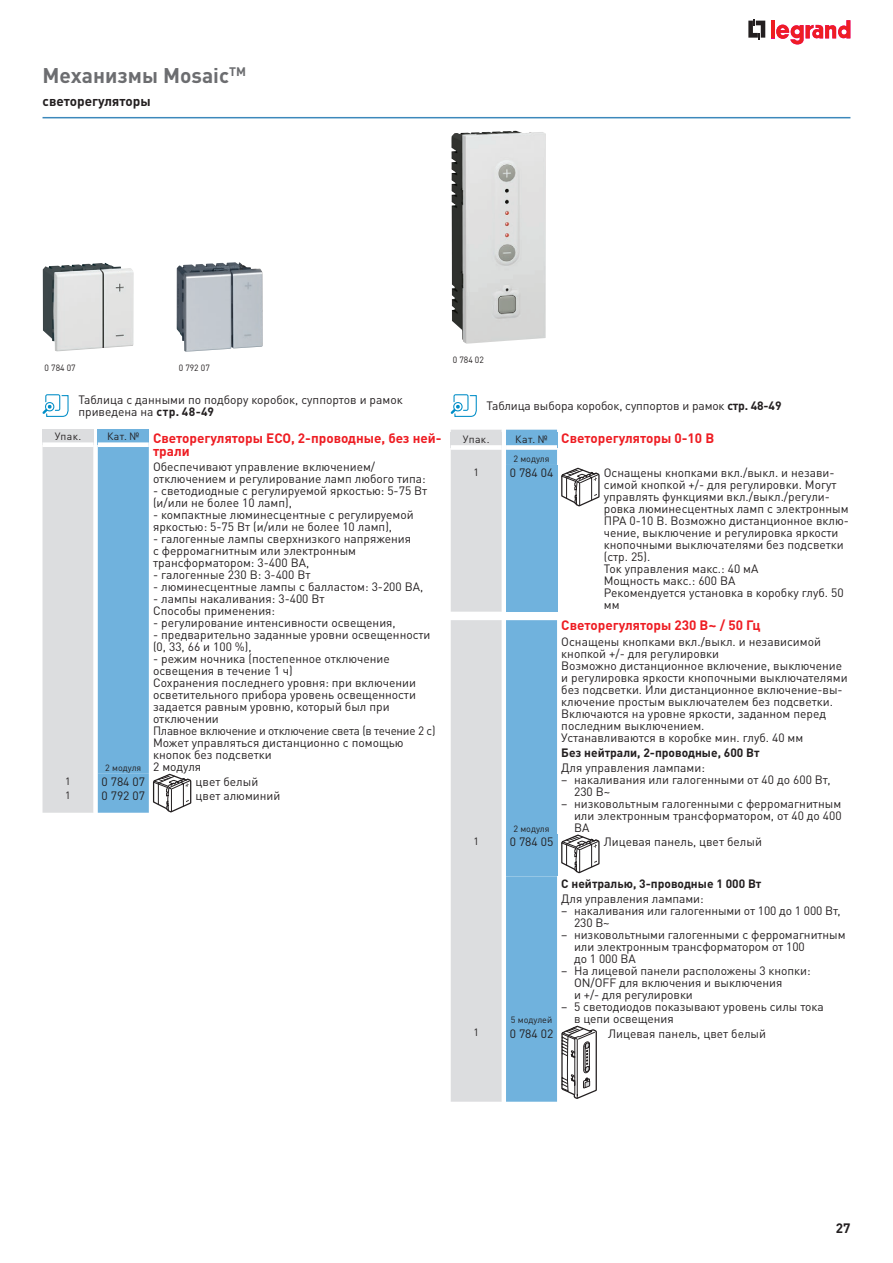
<style>
.page{position:relative;width:893px;height:1263px;background:#fff}
.page>*{position:absolute;margin:0;border:0;box-sizing:border-box;transform-origin:0 0}
.t1{font:700 21px "DIN Pro";color:#6c6d70}
.t2{font:700 13.5px/13.5px "DIN Pro";color:#ee1d23}
.t3{font:700 13.5px "DIN Pro";color:#231f20}
.t4{font:12px/12px "DIN Pro";color:#231f20}
.t5{font:700 12px "DIN Pro";color:#231f20}
.t6{font:10.5px "DIN Pro";letter-spacing:.03em;color:#231f20}
.t7{font:9px "DIN Pro";color:#231f20}
.t8{font:9px "DIN Pro";color:#231f20;scale:.95 1}
.s1{font-weight:700}
.s2{font-weight:400;font-size:10.5px;color:#231f20}
</style>
<div class="page">
<svg style="left:748px;top:19px;width:17px;height:20px"></svg>
<hr style="left:771px;top:20px;width:4px;height:18px;background:#ee1d23">
<svg style="left:776px;top:20px;width:74px;height:25px"></svg>
<hr style="left:43px;top:117px;width:807px;height:1px;background:#3c88bb">
<svg style="left:43px;top:430px;width:148px;height:383px"></svg>
<svg style="left:451px;top:430px;width:149px;height:182px"></svg>
<svg style="left:451px;top:620px;width:149px;height:482px"></svg>
<svg style="left:451px;top:394px;width:26px;height:23px"></svg>
<img style="left:43px;top:263px;width:91px;height:88px">
<img style="left:177px;top:262px;width:85px;height:90px">
<img style="left:451px;top:131px;width:95px;height:213px">
<svg style="left:43px;top:394px;width:26px;height:23px"></svg>
<h1 class="t1" style="left:43px;top:61px;width:205px">Механизмы Mosaic<sup>TM</sup></h1>
<p class="t3" style="left:43px;top:92px;width:110px">светорегуляторы</p>
<p class="t8" style="left:45px;top:362px;width:34px">0 784 07</p>
<p class="t8" style="left:179px;top:362px;width:34px">0 792 07</p>
<p class="t4" style="left:78px;top:393px;width:326px">Таблица с данными по подбору коробок, суппортов и рамок приведена на <span class="s1">стр. 48-49</span></p>
<p class="t6" style="left:55px;top:429px;width:28px">Упак.</p>
<p class="t2" style="left:153px;top:431px;width:290px;text-indent:-46px"><sup>Кат.</sup> <sup>№</sup> Светорегуляторы ECO, 2-проводные, без ней&shy;трали</p>
<p class="t7" style="left:105px;top:762px;width:38px">2 модуля</p>
<p class="t4" style="left:153px;top:460px;width:274px">Обеспечивают управление включением/ отключением и регулирование ламп любого типа:</p>
<p class="t4" style="left:153px;top:484px;width:276px">- светодиодные с регулируемой яркостью: 5-75 Вт (и/или не более 10 ламп),</p>
<p class="t4" style="left:153px;top:508px;width:262px">- компактные люминесцентные с регулируемой яркостью: 5-75 Вт (и/или не более 10 ламп),</p>
<p class="t4" style="left:153px;top:532px;width:259px">- галогенные лампы сверхнизкого напряжения с ферромагнитным или электронным трансформатором: 3-400 ВА,</p>
<p class="t4" style="left:153px;top:568px;width:159px">- галогенные 230 В: 3-400 Вт</p>
<p class="t4" style="left:153px;top:580px;width:272px">- люминесцентные лампы с балластом: 3-200 ВА,</p>
<p class="t4" style="left:153px;top:592px;width:173px">- лампы накаливания: 3-400 Вт<br>Способы применения:</p>
<p class="t4" style="left:153px;top:616px;width:244px">- регулирование интенсивности освещения,</p>
<p class="t4" style="left:153px;top:628px;width:279px">- предварительно заданные уровни освещенности (0, 33, 66 и 100 %),</p>
<p class="t4" style="left:153px;top:652px;width:284px">- режим ночника (постепенное отключение освещения в течение 1 ч)<br>Сохранения последнего уровня: при включении осветительного прибора уровень освещенности задается равным уровню, который был при отключении<br>Плавное включение и отключение света (в течение 2 с)<br>Может управляться дистанционно с помощью кнопок без подсветки<br>2 модуля</p>
<p class="t6" style="left:65px;top:774px;width:7px">1</p>
<p class="t4" style="left:102px;top:775px;width:45px">0 784 07</p>
<p class="t4" style="left:196px;top:775px;width:64px">цвет белый</p>
<p class="t6" style="left:65px;top:789px;width:7px">1</p>
<p class="t4" style="left:102px;top:790px;width:45px">0 792 07</p>
<p class="t4" style="left:196px;top:790px;width:86px">цвет алюминий</p>
<p class="t8" style="left:453px;top:354px;width:34px">0 784 02</p>
<p class="t4" style="left:487px;top:399px;width:296px">Таблица выбора коробок, суппортов и рамок <span class="s1">стр. 48-49</span></p>
<p class="t6" style="left:463px;top:432px;width:28px">Упак.</p>
<p class="t2" style="left:515px;top:431px;width:200px"><span class="s2">Кат. №</span> Светорегуляторы 0-10 В</p>
<p class="t7" style="left:513px;top:453px;width:38px">2 модуля</p>
<p class="t6" style="left:473px;top:465px;width:7px">1</p>
<p class="t4" style="left:510px;top:466px;width:45px">0 784 04</p>
<p class="t4" style="left:604px;top:466px;width:246px">Оснащены кнопками вкл./выкл. и незави&shy;симой кнопкой +/- для регулировки. Могут управлять функциями вкл./выкл./регули&shy;ровка люминесцентных ламп с электронным<br>ПРА 0-10 В. Возможно дистанционное вклю&shy;чение, выключение и регулировка яркости кнопочными выключателями без подсветки (стр. 25).<br>Ток управления макс.: 40 мA<br>Мощность макс.: 600 ВA<br>Рекомендуется установка в коробку глуб. 50 мм</p>
<p class="t2" style="left:561px;top:618px;width:201px">Светорегуляторы 230 В~ / 50 Гц</p>
<p class="t4" style="left:561px;top:636px;width:288px">Оснащены кнопками вкл./выкл. и независимой кнопкой +/- для регулировки<br>Возможно дистанционное включение, выключение и регулировка яркости кнопочными выключателями без подсветки. Или дистанционное включение-вы&shy;ключение простым выключателем без подсветки.<br>Включаются на уровне яркости, заданном перед последним выключением.<br>Устанавливаются в коробке мин. глуб. 40 мм</p>
<p class="t5" style="left:561px;top:745px;width:200px">Без нейтрали, 2-проводные, 600 Вт</p>
<p class="t7" style="left:513px;top:823px;width:38px">2 модуля</p>
<p class="t4" style="left:561px;top:761px;width:145px">Для управления лампами:</p>
<p class="t4" style="left:574px;top:773px;width:258px;text-indent:-13px">– накаливания или галогенными от 40 до 600 Вт,<br>230 В~</p>
<p class="t4" style="left:574px;top:797px;width:269px;text-align:justify;text-indent:-13px">– низковольтным галогенными с ферромагнитным или электронным трансформатором, от 40 до 400<br>ВA</p>
<p class="t6" style="left:473px;top:835px;width:7px">1</p>
<p class="t4" style="left:510px;top:836px;width:45px">0 784 05</p>
<p class="t4" style="left:604px;top:836px;width:160px">Лицевая панель, цвет белый</p>
<p class="t5" style="left:561px;top:876px;width:202px">С нейтралью, 3-проводные 1 000 Вт</p>
<p class="t7" style="left:511px;top:1014px;width:43px">5 модулей</p>
<p class="t4" style="left:561px;top:892px;width:144px">Для управления лампами:</p>
<p class="t4" style="left:574px;top:904px;width:268px;text-indent:-13px">– накаливания или галогенными от 100 до 1 000 Вт,<br>230 В~</p>
<p class="t4" style="left:574px;top:928px;width:273px;text-indent:-13px">– низковольтными галогенными с ферромагнитным или электронным трансформатором от 100<br>до 1 000 ВA</p>
<p class="t4" style="left:574px;top:964px;width:238px;text-indent:-13px">– На лицевой панели расположены 3 кнопки:<br>ON/OFF для включения и выключения<br>и +/- для регулировки</p>
<p class="t4" style="left:574px;top:1000px;width:251px;text-indent:-13px">– 5 светодиодов показывают уровень силы тока в цепи освещения</p>
<p class="t6" style="left:473px;top:1026px;width:7px">1</p>
<p class="t4" style="left:510px;top:1027px;width:45px">0 784 02</p>
<p class="t4" style="left:608px;top:1027px;width:160px">Лицевая панель, цвет белый</p>
<p class="t3" style="left:836px;top:1219px;width:16px">27</p>
</div>
